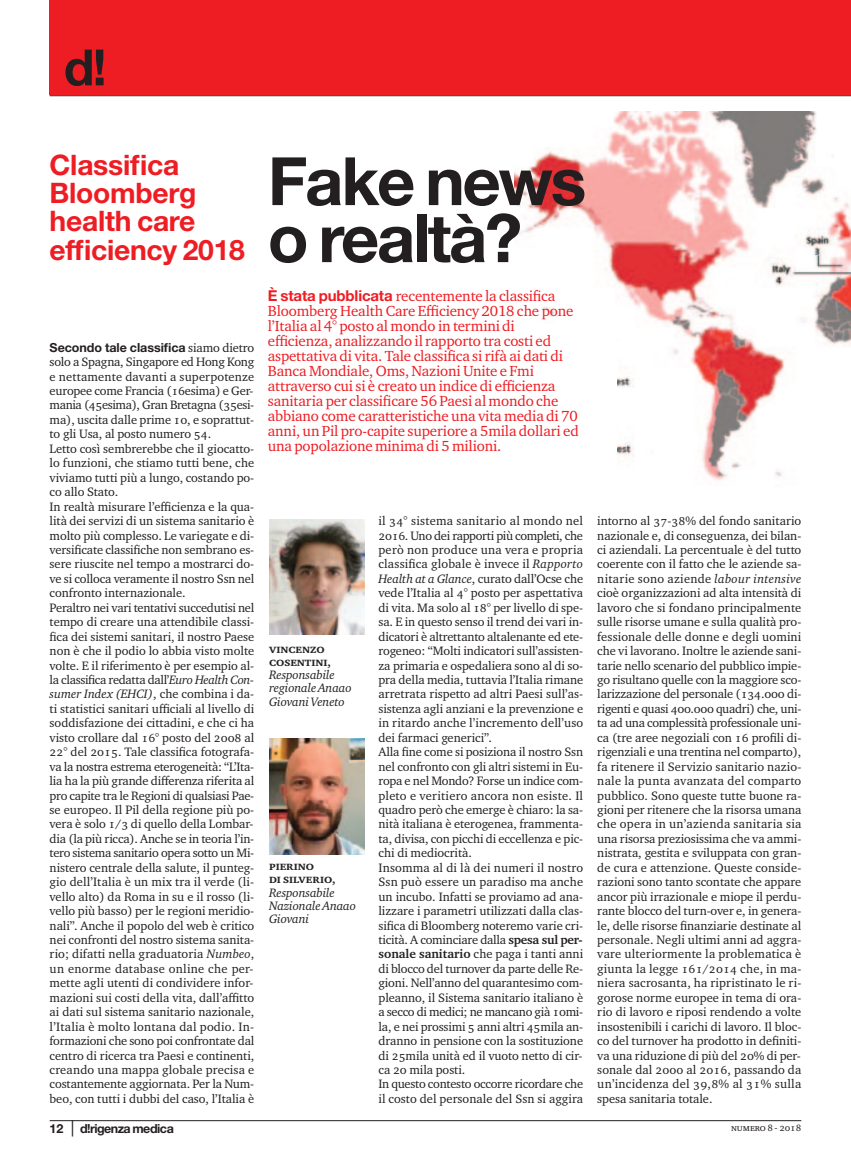
<style>
.page{position:relative;width:851px;height:1170px;background:#fff}
.page>*{position:absolute;margin:0;border:0;box-sizing:border-box;transform-origin:0 0}
.t1{font:700 66.75px "Helvetica Neue LT Std";letter-spacing:-.035em;color:#231f20}
.t2{font:700 50px "Helvetica Neue LT Std";color:#231f20}
.t3{font:700 28.25px/28.2px "Helvetica Neue LT Std";letter-spacing:-.01em;color:#ee1d23}
.t4{font:15px/15px "Charter ITC Std";letter-spacing:-.01em;color:#ee1d23}
.t5{font:12.5px/14.5px "Charter ITC Std";letter-spacing:-.005em;color:#231f20;text-align:justify}
.t6{font:italic 12.5px/13.1px "Charter ITC Std";letter-spacing:-.01em;color:#231f20}
.t7{font:700 12.5px "Helvetica Neue LT Std";letter-spacing:-.045em;color:#231f20}
.t8{font:10px "Charter ITC Std";letter-spacing:-.01em;color:#231f20}
.s1{font-family:"Helvetica Neue LT Std";font-weight:700}
.s2{font-style:italic}
.s3{font-weight:700;font-style:normal}
.s4{font-weight:700}
.s5{font-weight:400;font-size:16.25px}
</style>
<div class="page">
<img style="left:269px;top:738px;width:95px;height:116px">
<img style="left:269px;top:519px;width:95px;height:115px">
<img style="left:514px;top:111px;width:336px;height:369px">
<hr style="left:50px;top:1120px;width:751px;height:1px;background:#231f20">
<div style="left:50px;top:0;width:800px;height:95px;background:#ee1d23"></div>
<hr style="left:50px;top:95px;width:800px;height:1px;background:#231f20">
<div style="left:480px;top:324px;width:137px;height:163px;background:#fff"></div>
<p class="t2" style="left:64px;top:50px;width:44px">d!</p>
<p class="t3" style="left:50px;top:153px;width:197px">Classifica<br>Bloomberg health care efficiency 2018</p>
<p class="t5" style="left:50px;top:341px;width:206px"><span class="s1">Secondo tale classifica</span> siamo dietro solo a Spagna, Singapore ed Hong Kong e nettamente davanti a superpotenze europee come Francia (16esima) e Ger&shy;mania (45esima), Gran Bretagna (35esi&shy;ma), uscita dalle prime 10, e soprattut&shy;to gli Usa, al posto numero 54.</p>
<p class="t5" style="left:50px;top:442px;width:206px">Letto così sembrerebbe che il giocatto&shy;lo funzioni, che stiamo tutti bene, che viviamo tutti più a lungo, costando po&shy;co allo Stato.</p>
<p class="t5" style="left:50px;top:500px;width:206px">In realtà misurare l’efficienza e la qua&shy;lità dei servizi di un sistema sanitario è molto più complesso. Le variegate e di&shy;versificate classifiche non sembrano es&shy;sere riuscite nel tempo a mostrarci do&shy;ve si colloca veramente il nostro Ssn nel confronto internazionale.</p>
<p class="t5" style="left:50px;top:601px;width:206px">Peraltro nei vari tentativi succedutisi nel tempo di creare una attendibile classi&shy;fica dei sistemi sanitari, il nostro Paese non è che il podio lo abbia visto molte volte. E il riferimento è per esempio al&shy;la classifica redatta dall’<span class="s2">Euro Health Con&shy;sumer Index (EHCI)</span>, che combina i da&shy;ti statistici sanitari ufficiali al livello di soddisfazione dei cittadini, e che ci ha visto crollare dal 16° posto del 2008 al 22° del 2015. Tale classifica fotografa&shy;va la nostra estrema eterogeneità: “L’Ita&shy;lia ha la più grande differenza riferita al pro capite tra le Regioni di qualsiasi Pae&shy;se europeo. Il Pil della regione più po&shy;vera è solo 1/3 di quello della Lombar&shy;dia (la più ricca). Anche se in teoria l’in&shy;tero sistema sanitario opera sotto un Mi&shy;nistero centrale della salute, il punteg&shy;gio dell’Italia è un mix tra il verde (li&shy;vello alto) da Roma in su e il rosso (li&shy;vello più basso) per le regioni meridio&shy;nali”. Anche il popolo del web è critico nei confronti del nostro sistema sanita&shy;rio; difatti nella graduatoria <span class="s2">Numbeo</span>, un enorme database online che per&shy;mette agli utenti di condividere infor&shy;mazioni sui costi della vita, dall’affitto ai dati sul sistema sanitario nazionale, l’Italia è molto lontana dal podio. In&shy;formazioni che sono poi confrontate dal centro di ricerca tra Paesi e continenti, creando una mappa globale precisa e costantemente aggiornata. Per la Num&shy;beo, con tutti i dubbi del caso, l’Italia è</p>
<p class="t1" style="left:268px;top:157px;width:320px">Fake news</p>
<p class="t1" style="left:268px;top:214px;width:256px">o realtà?</p>
<p class="t4" style="left:268px;top:289px;width:312px"><span class="s1">È stata pubblicata</span> recentemente la classifica Bloomberg Health Care Efficiency 2018 che pone l’Italia al 4° posto al mondo in termini di efficienza, analizzando il rapporto tra costi ed aspettativa di vita. Tale classifica si rifà ai dati di Banca Mondiale, Oms, Nazioni Unite e Fmi attraverso cui si è creato un indice di efficienza sanitaria per classificare 56 Paesi al mondo che abbiano come caratteristiche una vita media di 70 anni, un Pil pro-capite superiore a 5mila dollari ed una popolazione minima di 5 milioni.</p>
<p class="t6" style="left:269px;top:643px;width:84px"><span class="s3">vincenzo cosentini,<br></span>Responsabile regionale Anaao<br>Giovani Veneto</p>
<p class="t6" style="left:269px;top:860px;width:88px"><span class="s3">pierino<br>di silverio,<br></span>Responsabile<br>Nazionale Anaao<br>Giovani</p>
<p class="t5" style="left:378px;top:514px;width:206px">il 34° sistema sanitario al mondo nel 2016. Uno dei rapporti più completi, che però non produce una vera e propria classifica globale è invece il <span class="s2">Rapporto Health at a Glance</span>, curato dall’Ocse che vede l’Italia al 4° posto per aspettativa di vita. Ma solo al 18° per livello di spe&shy;sa. E in questo senso il trend dei vari in&shy;dicatori è altrettanto altalenante ed ete&shy;rogeneo: “Molti indicatori sull’assisten&shy;za primaria e ospedaliera sono al di so&shy;pra della media, tuttavia l’Italia rimane arretrata rispetto ad altri Paesi sull’as&shy;sistenza agli anziani e la prevenzione e in ritardo anche l’incremento dell’uso dei farmaci generici”.</p>
<p class="t5" style="left:378px;top:745px;width:206px">Alla fine come si posiziona il nostro Ssn nel confronto con gli altri sistemi in Eu&shy;ropa e nel Mondo? Forse un indice com&shy;pleto e veritiero ancora non esiste. Il quadro però che emerge è chiaro: la sa&shy;nità italiana è eterogenea, frammenta&shy;ta, divisa, con picchi di eccellenza e pic&shy;chi di mediocrità.</p>
<p class="t5" style="left:378px;top:861px;width:206px">Insomma al di là dei numeri il nostro Ssn può essere un paradiso ma anche un incubo. Infatti se proviamo ad ana&shy;lizzare i parametri utilizzati dalla clas&shy;sifica di Bloomberg noteremo varie cri&shy;ticità. A cominciare dalla <span class="s4">spesa sul per&shy;sonale sanitario</span> che paga i tanti anni di blocco del turnover da parte delle Re&shy;gioni. Nell’anno del quarantesimo com&shy;pleanno, il Sistema sanitario italiano è a secco di medici; ne mancano già 10mi&shy;la, e nei prossimi 5 anni altri 45mila an&shy;dranno in pensione con la sostituzione di 25mila unità ed il vuoto netto di cir&shy;ca 20 mila posti.</p>
<p class="t5" style="left:378px;top:1077px;width:206px">In questo contesto occorre ricordare che il costo del personale del Ssn si aggira</p>
<p class="t5" style="left:597px;top:514px;width:205px">intorno al 37-38% del fondo sanitario nazionale e, di conseguenza, dei bilan&shy;ci aziendali. La percentuale è del tutto coerente con il fatto che le aziende sa&shy;nitarie sono aziende <span class="s2">labour intensive </span>cioè organizzazioni ad alta intensità di lavoro che si fondano principalmente sulle risorse umane e sulla qualità pro&shy;fessionale delle donne e degli uomini che vi lavorano. Inoltre le aziende sani&shy;tarie nello scenario del pubblico impie&shy;go risultano quelle con la maggiore sco&shy;larizzazione del personale (134.000 di&shy;rigenti e quasi 400.000 quadri) che, uni&shy;ta ad una complessità professionale uni&shy;ca (tre aree negoziali con 16 profili di&shy;rigenziali e una trentina nel comparto), fa ritenere il Servizio sanitario nazio&shy;nale la punta avanzata del comparto pubblico. Sono queste tutte buone ra&shy;gioni per ritenere che la risorsa umana che opera in un’azienda sanitaria sia una risorsa preziosissima che va ammi&shy;nistrata, gestita e sviluppata con gran&shy;de cura e attenzione. Queste conside&shy;razioni sono tanto scontate che appare ancor più irrazionale e miope il perdu&shy;rante blocco del turn-over e, in genera&shy;le, delle risorse finanziarie destinate al personale. Negli ultimi anni ad aggra&shy;vare ulteriormente la problematica è giunta la legge 161/2014 che, in ma&shy;niera sacrosanta, ha ripristinato le ri&shy;gorose norme europee in tema di ora&shy;rio di lavoro e riposi rendendo a volte insostenibili i carichi di lavoro. Il bloc&shy;co del turnover ha prodotto in definiti&shy;va una riduzione di più del 20% di per&shy;sonale dal 2000 al 2016, passando da un’incidenza del 39,8% al 31% sulla spesa sanitaria totale.</p>
<p class="t7" style="left:50px;top:1124px;width:126px">12 <span class="s5">|</span> d!rigenza medica</p>
<p class="t8" style="left:731px;top:1123px;width:72px">numero 8 - 2018</p>
</div>
